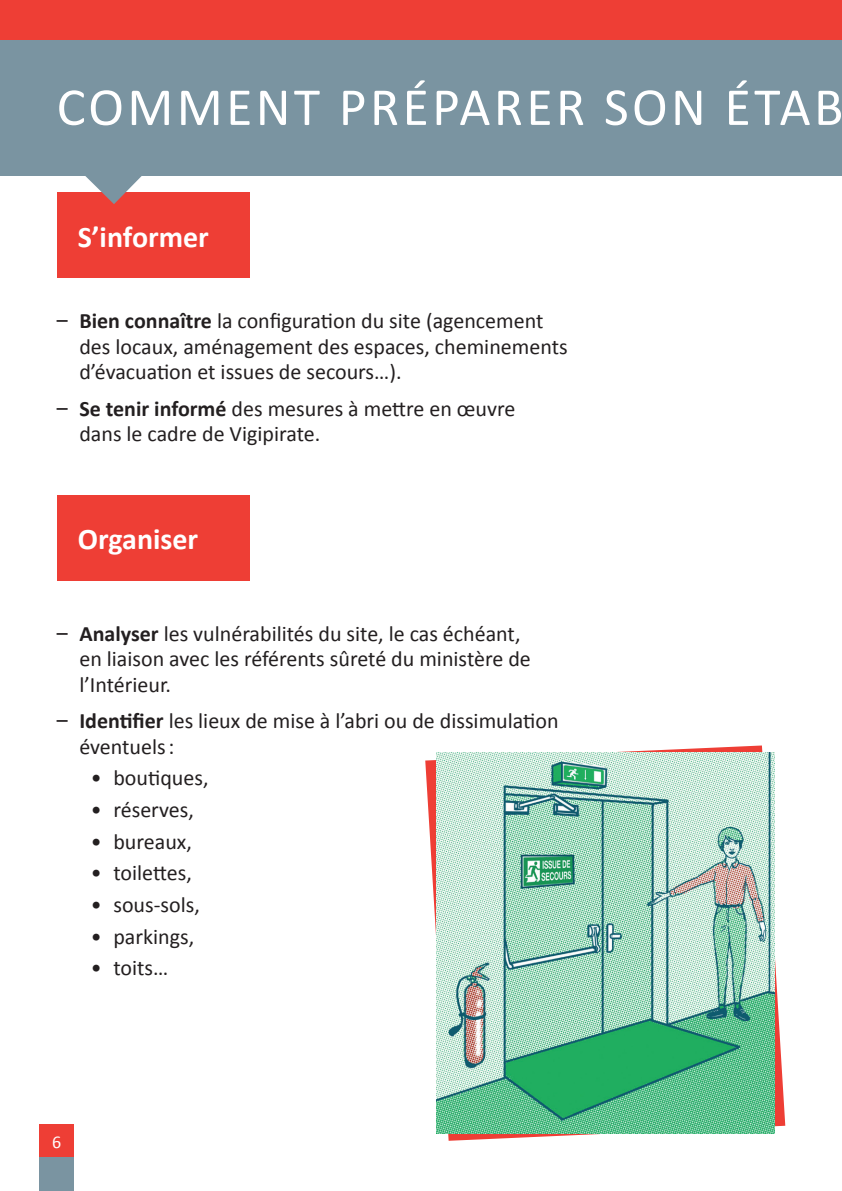
<style>
.page{position:relative;width:842px;height:1191px;background:#fff}
.page>*{position:absolute;margin:0;border:0;box-sizing:border-box;transform-origin:0 0}
.t1{font:54px "Calibri";letter-spacing:.06em;color:#fff}
.t2{font:700 30px "Calibri";color:#fff}
.t3{font:22px/25.2px "Calibri";color:#231f20}
.t4{font:18px "Calibri";color:#fff}
.s1{font-weight:700}
</style>
<div class="page">
<div style="left:40px;top:1124px;width:34px;height:33px;background:#ee3e35"></div>
<div style="left:40px;top:1157px;width:34px;height:34px;background:#7a94a1"></div>
<div style="left:0;top:0;width:842px;height:176px;background:#7a94a1"></div>
<div style="left:0;top:0;width:842px;height:40px;background:#ee3e35"></div>
<div style="left:57px;top:193px;width:192px;height:85px;background:#ee3e35"></div>
<svg style="left:79px;top:176px;width:68px;height:28px"></svg>
<div style="left:57px;top:495px;width:192px;height:85px;background:#ee3e35"></div>
<svg style="left:425px;top:745px;width:360px;height:395px"></svg>
<img style="left:436px;top:752px;width:338px;height:382px">
<h1 class="t1" style="left:57px;top:73px;width:788px">COMMENT PRÉPARER SON ÉTAB</h1>
<h2 class="t2" style="left:78px;top:218px;width:132px">S’informer</h2>
<p class="t3" style="left:79px;top:307px;width:490px;text-indent:-23px">͵͵ <span class="s1">Bien connaître</span> la configuration du site (agencement des locaux, aménagement des espaces, cheminements d’évacuation et issues de secours…).</p>
<p class="t3" style="left:79px;top:395px;width:438px;text-indent:-23px">͵͵ <span class="s1">Se tenir informé</span> des mesures à mettre en œuvre dans le cadre de Vigipirate.</p>
<h2 class="t2" style="left:78px;top:521px;width:122px">Organiser</h2>
<p class="t3" style="left:79px;top:620px;width:453px;text-indent:-23px">͵͵ <span class="s1">Analyser</span> les vulnérabilités du site, le cas échéant, en liaison avec les référents sûreté du ministère de l’Intérieur.</p>
<p class="t3" style="left:79px;top:707px;width:481px;text-indent:-23px">͵͵ <span class="s1">Identifier</span> les lieux de mise à l’abri ou de dissimulation éventuels:</p>
<p class="t3" style="left:91px;top:764px;width:119px">• boutiques,</p>
<p class="t3" style="left:91px;top:796px;width:105px">• réserves,</p>
<p class="t3" style="left:91px;top:827px;width:103px">• bureaux,</p>
<p class="t3" style="left:91px;top:859px;width:103px">• toilettes,</p>
<p class="t3" style="left:91px;top:891px;width:111px">• sous-sols,</p>
<p class="t3" style="left:91px;top:922px;width:105px">• parkings,</p>
<p class="t3" style="left:91px;top:954px;width:79px">• toits…</p>
<p class="t4" style="left:52px;top:1130px;width:11px">6</p>
</div>
